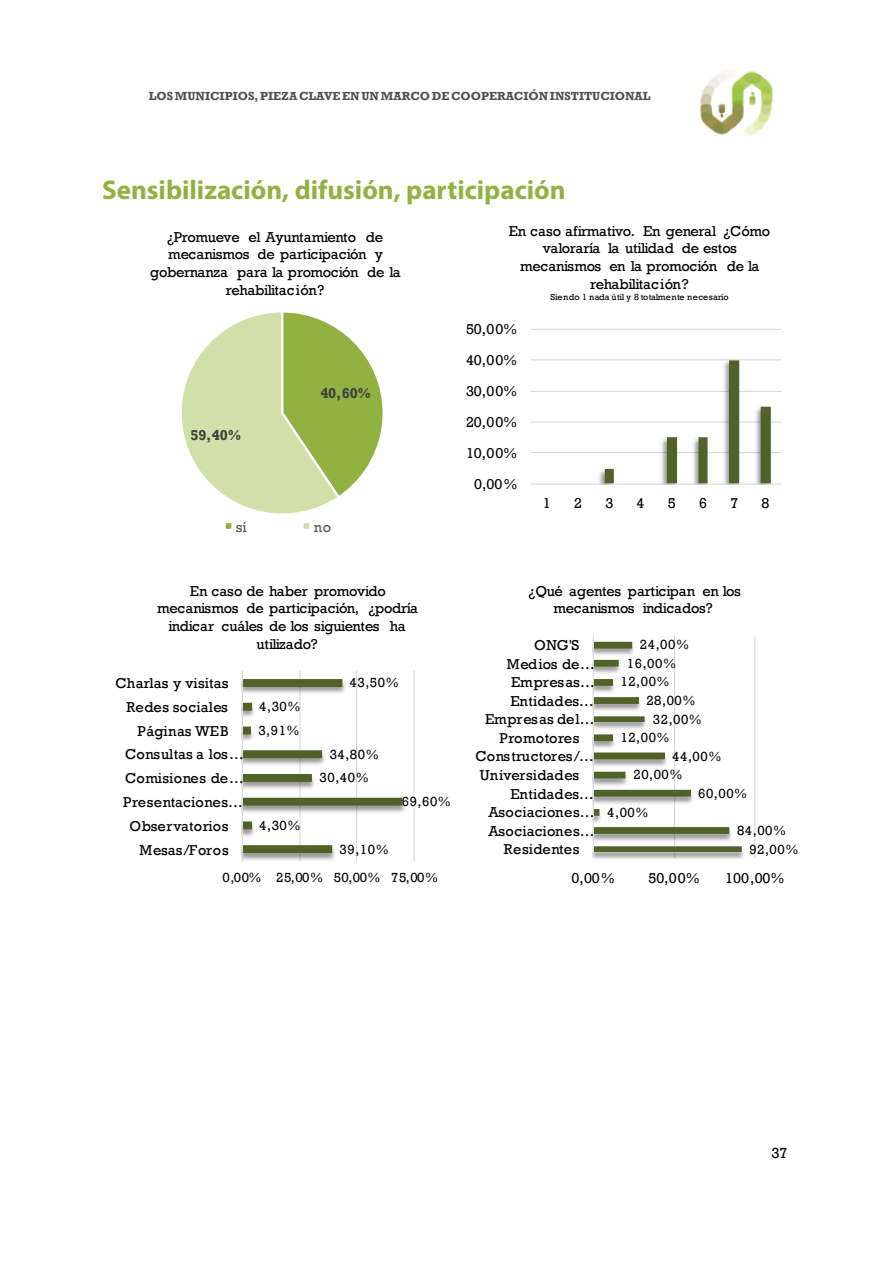
<style>
.page{position:relative;width:893px;height:1263px;background:#fff}
.page>*{position:absolute;margin:0;border:0;box-sizing:border-box;transform-origin:0 0}
.t1{font:700 27px "Myriad Pro";color:#91b241}
.t2{font:15px "Rockwell";color:#000}
.t3{font:14.7px/17.7px "Rockwell";letter-spacing:-.005em;color:#000;text-align:center}
.t4{font:14.7px/17.7px "Rockwell";letter-spacing:-.03em;color:#000;text-align:center}
.t5{font:14.7px "Rockwell";letter-spacing:.015em;color:#000}
.t6{font:14.7px/17px "Rockwell";letter-spacing:-.025em;color:#000;text-align:center}
.t7{font:700 14.7px "Rockwell";letter-spacing:-.015em;color:#404040}
.t8{font:14.7px "Rockwell";letter-spacing:.025em;color:#000}
.t9{font:14.7px "Rockwell";letter-spacing:.04em;color:#000}
.t10{font:14.7px "Rockwell";color:#595959}
.t11{font:13.5px "Rockwell";letter-spacing:.04em;color:#000}
.t12{font:700 12px "Rockwell";color:#505050}
.t13{font:9px "Rockwell";letter-spacing:-.01em;color:#000}
</style>
<div class="page">
<img style="left:700px;top:71px;width:73px;height:65px">
<svg style="left:181px;top:312px;width:202px;height:202px"></svg>
<div style="left:225px;top:522px;width:7px;height:8px;background:#91b241"></div>
<div style="left:223px;top:521px;width:11px;height:10px;border:2px solid #fff"></div>
<div style="left:303px;top:522px;width:7px;height:8px;background:#d0e0a8"></div>
<div style="left:301px;top:521px;width:11px;height:10px;border:2px solid #fff"></div>
<hr style="left:531px;top:452px;width:250px;height:1px;background:#d9d9d9">
<hr style="left:531px;top:421px;width:250px;height:1px;background:#d9d9d9">
<hr style="left:531px;top:391px;width:250px;height:1px;background:#d9d9d9">
<hr style="left:531px;top:359px;width:250px;height:1px;background:#d9d9d9">
<hr style="left:531px;top:329px;width:250px;height:1px;background:#d9d9d9">
<img style="left:593px;top:360px;width:182px;height:124px">
<svg style="left:605px;top:360px;width:166px;height:124px"></svg>
<hr style="left:531px;top:484px;width:250px;height:1px;background:#d9d9d9">
<hr style="left:299px;top:670px;width:2px;height:191px;background:#d9d9d9">
<hr style="left:356px;top:670px;width:1px;height:191px;background:#d9d9d9">
<hr style="left:414px;top:670px;width:1px;height:191px;background:#d9d9d9">
<img style="left:242px;top:676px;width:163px;height:186px">
<svg style="left:243px;top:679px;width:159px;height:174px"></svg>
<hr style="left:242px;top:671px;width:1px;height:190px;background:#d9d9d9">
<hr style="left:674px;top:635px;width:1px;height:223px;background:#d9d9d9">
<hr style="left:754px;top:635px;width:1px;height:223px;background:#d9d9d9">
<img style="left:593px;top:641px;width:151px;height:218px">
<svg style="left:594px;top:642px;width:148px;height:210px"></svg>
<hr style="left:593px;top:635px;width:1px;height:223px;background:#d9d9d9">
<p class="t12" style="left:149px;top:89px;width:503px">LOS MUNICIPIOS, PIEZA CLAVE EN UN MARCO DE COOPERACIÓN INSTITUCIONAL</p>
<h1 class="t1" style="left:102px;top:172px;width:465px">Sensibilización, difusión, participación</h1>
<p class="t4" style="left:150px;top:229px;width:252px">¿Promueve el Ayuntamiento de mecanismos de participación y gobernanza para la promoción de la rehabilitación?</p>
<p class="t7" style="left:190px;top:426px;width:52px">59,40%</p>
<p class="t7" style="left:320px;top:384px;width:52px">40,60%</p>
<p class="t10" style="left:236px;top:518px;width:13px">sí</p>
<p class="t10" style="left:314px;top:518px;width:19px">no</p>
<p class="t4" style="left:509px;top:222px;width:263px">En caso afirmativo. En general ¿Cómo valoraría la utilidad de estos mecanismos en la promoción de la rehabilitación?</p>
<p class="t13" style="left:551px;top:292px;width:179px">Siendo 1 nada útil y 8 totalmente necesario</p>
<p class="t3" style="left:466px;top:321px;width:53px">50,00%</p>
<p class="t3" style="left:466px;top:352px;width:53px">40,00%</p>
<p class="t3" style="left:466px;top:383px;width:53px">30,00%</p>
<p class="t3" style="left:466px;top:413px;width:53px">20,00%</p>
<p class="t3" style="left:466px;top:444px;width:53px">10,00%</p>
<p class="t3" style="left:474px;top:475px;width:45px">0,00%</p>
<p class="t3" style="left:543px;top:494px;width:9px">1</p>
<p class="t3" style="left:574px;top:494px;width:9px">2</p>
<p class="t3" style="left:605px;top:494px;width:9px">3</p>
<p class="t3" style="left:637px;top:494px;width:9px">4</p>
<p class="t3" style="left:668px;top:494px;width:9px">5</p>
<p class="t3" style="left:699px;top:494px;width:9px">6</p>
<p class="t3" style="left:730px;top:494px;width:9px">7</p>
<p class="t3" style="left:762px;top:494px;width:9px">8</p>
<p class="t3" style="left:157px;top:582px;width:262px">En caso de haber promovido mecanismos de participación, ¿podría indicar cuáles de los siguientes ha utilizado?</p>
<p class="t6" style="left:529px;top:583px;width:214px">¿Qué agentes participan en los mecanismos indicados?</p>
<p class="t3" style="left:534px;top:636px;width:47px">ONG'S</p>
<p class="t11" style="left:640px;top:637px;width:51px">24,00%</p>
<p class="t3" style="left:507px;top:655px;width:90px">Medios de…</p>
<p class="t11" style="left:627px;top:655px;width:51px">16,00%</p>
<p class="t3" style="left:116px;top:674px;width:114px">Charlas y visitas</p>
<p class="t11" style="left:350px;top:675px;width:51px">43,50%</p>
<p class="t3" style="left:511px;top:674px;width:85px">Empresas…</p>
<p class="t11" style="left:620px;top:674px;width:51px">12,00%</p>
<p class="t5" style="left:126px;top:698px;width:103px">Redes sociales</p>
<p class="t3" style="left:138px;top:722px;width:93px">Páginas WEB</p>
<p class="t11" style="left:259px;top:699px;width:43px">4,30%</p>
<p class="t11" style="left:258px;top:722px;width:43px">3,91%</p>
<p class="t3" style="left:510px;top:692px;width:85px">Entidades…</p>
<p class="t11" style="left:646px;top:693px;width:51px">28,00%</p>
<p class="t3" style="left:485px;top:711px;width:111px">Empresas del…</p>
<p class="t11" style="left:653px;top:711px;width:51px">32,00%</p>
<p class="t9" style="left:500px;top:729px;width:82px">Promotores</p>
<p class="t11" style="left:620px;top:730px;width:51px">12,00%</p>
<p class="t3" style="left:125px;top:746px;width:120px">Consultas a los…</p>
<p class="t11" style="left:330px;top:746px;width:51px">34,80%</p>
<p class="t3" style="left:475px;top:748px;width:120px">Constructores/…</p>
<p class="t11" style="left:672px;top:748px;width:51px">44,00%</p>
<p class="t3" style="left:125px;top:769px;width:120px">Comisiones de…</p>
<p class="t11" style="left:320px;top:770px;width:51px">30,40%</p>
<p class="t3" style="left:480px;top:766px;width:101px">Universidades</p>
<p class="t11" style="left:633px;top:767px;width:51px">20,00%</p>
<p class="t5" style="left:123px;top:793px;width:121px">Presentaciones…</p>
<p class="t11" style="left:402px;top:794px;width:51px">69,60%</p>
<p class="t3" style="left:510px;top:785px;width:85px">Entidades…</p>
<p class="t5" style="left:488px;top:804px;width:108px">Asociaciones…</p>
<p class="t11" style="left:607px;top:804px;width:43px">4,00%</p>
<p class="t11" style="left:698px;top:785px;width:51px">60,00%</p>
<p class="t3" style="left:129px;top:817px;width:101px">Observatorios</p>
<p class="t11" style="left:259px;top:818px;width:43px">4,30%</p>
<p class="t5" style="left:488px;top:822px;width:108px">Asociaciones…</p>
<p class="t11" style="left:737px;top:823px;width:51px">84,00%</p>
<p class="t8" style="left:140px;top:841px;width:91px">Mesas/Foros</p>
<p class="t11" style="left:340px;top:841px;width:51px">39,10%</p>
<p class="t3" style="left:504px;top:841px;width:77px">Residentes</p>
<p class="t11" style="left:749px;top:841px;width:51px">92,00%</p>
<p class="t11" style="left:223px;top:870px;width:217px">0,00% 25,00% 50,00% 75,00%</p>
<p class="t3" style="left:572px;top:869px;width:45px">0,00%</p>
<p class="t3" style="left:648px;top:869px;width:53px">50,00%</p>
<p class="t3" style="left:725px;top:869px;width:61px">100,00%</p>
<p class="t2" style="left:771px;top:1144px;width:18px">37</p>
</div>
